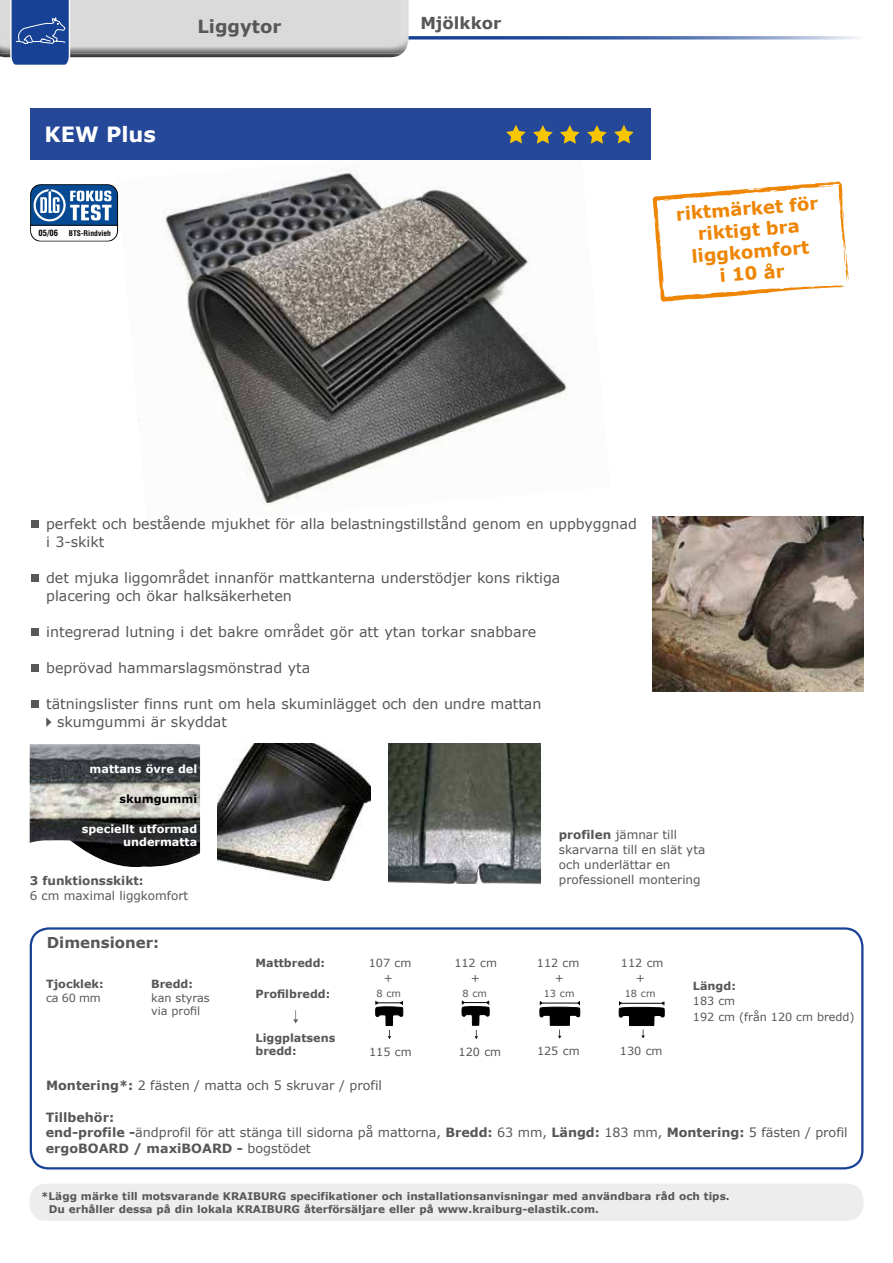
<style>
.page{position:relative;width:893px;height:1263px;background:#fff}
.page>*{position:absolute;margin:0;border:0;box-sizing:border-box;transform-origin:0 0}
.t1{font:700 21px "Verdana";color:#fff}
.t2{font:700 18px/21.6px "Verdana";color:#ee8503;text-align:center}
.t3{font:700 18px "Verdana";color:#575756}
.t4{font:700 16.5px "Verdana";color:#575756}
.t5{font:700 15px "Verdana";color:#575756}
.t6{font:14.25px/18px "Verdana";letter-spacing:-.005em;color:#575756}
.t7{font:12.75px/15.3px "Verdana";letter-spacing:-.005em;color:#575756}
.t8{font:12px/15px "Verdana";color:#575756}
.t9{font:700 12px "Verdana";color:#575756}
.t10{font:11.25px/13.5px "Verdana";color:#575756}
.t11{font:700 11.25px/13.5px "Verdana";color:#575756}
.t12{font:700 11.25px/13.5px "Verdana";color:#fff;text-align:right}
.t13{font:700 11.25px "Verdana";color:#000}
.t14{font:700 10.5px/12.6px "Verdana";color:#575756}
.t15{font:9.75px "Verdana";color:#575756}
.t16{font:700 condensed 8.55px "Helvetica";color:#000}
.t17{font:700 condensed 7.65px "Helvetica";color:#000}
.s1{font-weight:700}
</style>
<div class="page">
<img style="left:0;top:53px;width:402px;height:4px">
<img style="left:0;top:0;width:409px;height:53px">
<img style="left:117px;top:159px;width:493px;height:346px">
<div style="left:30px;top:108px;width:621px;height:51px;background:#264899"></div>
<svg style="left:506px;top:125px;width:20px;height:18px"></svg>
<svg style="left:533px;top:125px;width:20px;height:19px"></svg>
<svg style="left:560px;top:125px;width:20px;height:19px"></svg>
<svg style="left:587px;top:125px;width:20px;height:19px"></svg>
<svg style="left:614px;top:125px;width:20px;height:18px"></svg>
<svg style="left:30px;top:927px;width:833px;height:242px"></svg>
<img style="left:653px;top:517px;width:210px;height:174px">
<img style="left:218px;top:743px;width:152px;height:137px">
<img style="left:388px;top:743px;width:153px;height:141px">
<img style="left:30px;top:744px;width:170px;height:123px">
<svg style="left:409px;top:36px;width:449px;height:4px;background:#6d88bb"></svg>
<svg style="left:10px;top:0;width:61px;height:65px;background:#31569f"></svg>
<div style="left:29px;top:1184px;width:834px;height:37px;background:#ededed;border-radius:16px"></div>
<div style="left:31px;top:520px;width:8px;height:8px;background:#575756"></div>
<div style="left:31px;top:574px;width:8px;height:8px;background:#575756"></div>
<div style="left:31px;top:628px;width:8px;height:8px;background:#575756"></div>
<div style="left:31px;top:664px;width:8px;height:8px;background:#575756"></div>
<div style="left:31px;top:700px;width:8px;height:8px;background:#575756"></div>
<svg style="left:46px;top:717px;width:6px;height:10px"></svg>
<svg style="left:653px;top:181px;width:196px;height:121px"></svg>
<svg style="left:375px;top:1001px;width:29px;height:38px"></svg>
<svg style="left:539px;top:1001px;width:42px;height:37px"></svg>
<svg style="left:619px;top:1002px;width:47px;height:36px"></svg>
<svg style="left:293px;top:1010px;width:5px;height:13px"></svg>
<svg style="left:461px;top:1001px;width:29px;height:38px"></svg>
<svg style="left:30px;top:184px;width:88px;height:58px"></svg>
<h1 class="t1" style="left:45px;top:119px;width:113px">KEW Plus</h1>
<p class="t16" style="left:38px;top:227px;width:21px">05/06</p>
<p class="t17" style="left:69px;top:228px;width:44px">BTS-Rindvieh</p>
<p class="t3" style="left:197px;top:13px;width:86px">Liggytor</p>
<p class="t4" style="left:420px;top:11px;width:82px">Mjölkkor</p>
<p class="t2" style="left:675px;top:202px;width:144px;rotate:-4deg">riktmärket för riktigt bra liggkomfort<br>i 10 år</p>
<p class="t6" style="left:46px;top:514px;width:592px">perfekt och bestående mjukhet för alla belastningstillstånd genom en uppbyggnad i 3-skikt</p>
<p class="t6" style="left:46px;top:568px;width:516px">det mjuka liggområdet innanför mattkanterna understödjer kons riktiga placering och ökar halksäkerheten</p>
<p class="t6" style="left:46px;top:622px;width:492px">integrerad lutning i det bakre området gör att ytan torkar snabbare</p>
<p class="t6" style="left:46px;top:658px;width:266px">beprövad hammarslagsmönstrad yta</p>
<p class="t6" style="left:57px;top:694px;width:486px;text-indent:-11px">tätningslister finns runt om hela skuminlägget och den undre mattan skumgummi är skyddat</p>
<p class="t12" style="left:90px;top:762px;width:109px">mattans övre del</p>
<p class="t13" style="left:120px;top:791px;width:79px">skumgummi</p>
<p class="t12" style="left:82px;top:821px;width:117px">speciellt utformad undermatta</p>
<p class="t8" style="left:559px;top:827px;width:148px"><span class="s1">profilen</span> jämnar till skarvarna till en slät yta och underlättar en</p>
<p class="t9" style="left:30px;top:872px;width:115px">3 funktionsskikt:</p>
<p class="t8" style="left:559px;top:872px;width:143px">professionell montering</p>
<p class="t8" style="left:30px;top:888px;width:160px">6 cm maximal liggkomfort</p>
<p class="t5" style="left:47px;top:932px;width:114px">Dimensioner:</p>
<p class="t11" style="left:46px;top:977px;width:59px">Tjocklek:</p>
<p class="t11" style="left:151px;top:977px;width:43px">Bredd:</p>
<p class="t10" style="left:46px;top:990px;width:56px">ca 60 mm</p>
<p class="t10" style="left:151px;top:990px;width:60px">kan styras via profil</p>
<p class="t11" style="left:256px;top:955px;width:71px">Mattbredd:</p>
<p class="t10" style="left:369px;top:956px;width:44px">107 cm</p>
<p class="t10" style="left:454px;top:956px;width:44px">112 cm</p>
<p class="t10" style="left:537px;top:956px;width:44px">112 cm</p>
<p class="t10" style="left:621px;top:956px;width:44px">112 cm</p>
<p class="t10" style="left:384px;top:971px;width:11px">+</p>
<p class="t10" style="left:471px;top:971px;width:11px">+</p>
<p class="t10" style="left:555px;top:971px;width:11px">+</p>
<p class="t10" style="left:636px;top:971px;width:11px">+</p>
<p class="t11" style="left:256px;top:987px;width:76px">Profilbredd:</p>
<p class="t15" style="left:377px;top:987px;width:26px">8 cm</p>
<p class="t15" style="left:544px;top:987px;width:32px">13 cm</p>
<p class="t15" style="left:625px;top:987px;width:32px">18 cm</p>
<p class="t11" style="left:256px;top:1031px;width:81px">Liggplatsens bredd:</p>
<p class="t15" style="left:462px;top:987px;width:26px">8 cm</p>
<p class="t10" style="left:369px;top:1044px;width:44px">115 cm</p>
<p class="t10" style="left:459px;top:1044px;width:44px">120 cm</p>
<p class="t10" style="left:537px;top:1044px;width:44px">125 cm</p>
<p class="t10" style="left:620px;top:1044px;width:44px">130 cm</p>
<p class="t11" style="left:693px;top:979px;width:44px">Längd:</p>
<p class="t10" style="left:693px;top:993px;width:163px;line-height:15.3px">183 cm<br>192 cm (från 120 cm bredd)</p>
<p class="t7" style="left:46px;top:1078px;width:337px"><span class="s1">Montering*:</span> 2 fästen / matta och 5 skruvar / profil</p>
<p class="t7" style="left:46px;top:1110px;width:804px"><span class="s1">Tillbehör:<br>end-profile -</span>ändprofil för att stänga till sidorna på mattorna, <span class="s1">Bredd:</span> 63 mm, <span class="s1">Längd:</span> 183 mm, <span class="s1">Montering:</span> 5 fästen / profil <span class="s1">ergoBOARD / maxiBOARD -</span> bogstödet</p>
<p class="t14" style="left:49px;top:1190px;width:682px;text-indent:-7px">*Lägg märke till motsvarande KRAIBURG specifikationer och installationsanvisningar med användbara råd och tips.<br>Du erhåller dessa på din lokala KRAIBURG återförsäljare eller på www.kraiburg-elastik.com.</p>
</div>
